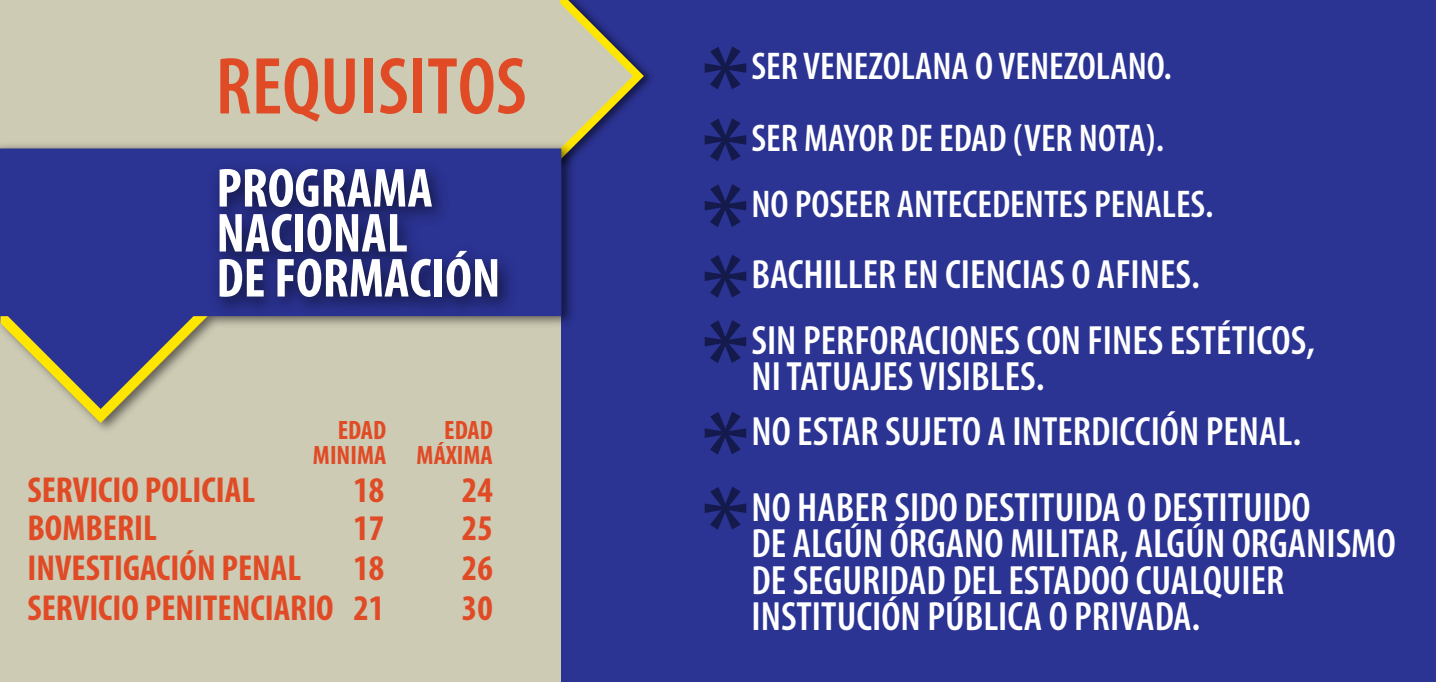
<style>
.page{position:relative;width:1436px;height:682px;background:#fff}
.page>*{position:absolute;margin:0;border:0;box-sizing:border-box;transform-origin:0 0}
.t1{font:600 condensed 81.45px "Myriad Pro";color:#e04b26}
.t2{font:700 condensed 55.35px/45px "Myriad Pro";color:#fff}
.t3{font:600 condensed 40.95px/36.4px "Myriad Pro";color:#fff}
.t4{font:600 condensed 38.7px/71.8px "Myriad Pro";color:#fff}
.t5{font:700 condensed 36.23px "Myriad Pro";color:#e04b26}
.t6{font:700 condensed 26.78px/25px "Myriad Pro";color:#e04b26;text-align:right}
</style>
<div class="page">
<div style="left:0;top:316px;width:561px;height:366px;background:#cdcbb4"></div>
<div style="left:561px;top:0;width:875px;height:682px;background:#2b3393"></div>
<svg style="left:705px;top:46px;width:41px;height:43px"></svg>
<svg style="left:705px;top:118px;width:41px;height:43px"></svg>
<svg style="left:705px;top:487px;width:41px;height:43px"></svg>
<svg style="left:705px;top:184px;width:41px;height:43px"></svg>
<svg style="left:705px;top:255px;width:41px;height:43px"></svg>
<svg style="left:705px;top:320px;width:41px;height:43px"></svg>
<svg style="left:705px;top:411px;width:41px;height:43px"></svg>
<svg style="left:633px;top:57px;width:11px;height:42px"></svg>
<div style="left:0;top:0;width:633px;height:153px;background:#cdcbb4"></div>
<img style="left:0;top:139px;width:579px;height:291px">
<svg style="left:1px;top:409px;width:209px;height:14px"></svg>
<svg style="left:0;top:148px;width:561px;height:261px;fill:#2b3393"></svg>
<img style="left:201px;top:147px;width:325px;height:191px">
<h1 class="t1" style="left:216px;top:42px;width:313px">REQUISITOS</h1>
<h2 class="t2" style="left:216px;top:166px;width:286px">PROGRAMA<br>NACIONAL<br>DE FORMACIÓN</h2>
<p class="t6" style="left:313px;top:418px;width:75px">EDAD<br>MINIMA</p>
<p class="t6" style="left:417px;top:418px;width:78px">EDAD<br>MÁXIMA</p>
<p class="t5" style="left:27px;top:470px;width:229px">SERVICIO POLICIAL</p>
<p class="t5" style="left:353px;top:470px;width:32px">18</p>
<p class="t5" style="left:462px;top:470px;width:32px">24</p>
<p class="t5" style="left:27px;top:508px;width:131px">BOMBERIL</p>
<p class="t5" style="left:353px;top:508px;width:32px">17</p>
<p class="t5" style="left:462px;top:508px;width:32px">25</p>
<p class="t5" style="left:27px;top:548px;width:275px">INVESTIGACIÓN PENAL</p>
<p class="t5" style="left:353px;top:548px;width:32px">18</p>
<p class="t5" style="left:462px;top:548px;width:32px">26</p>
<p class="t5" style="left:27px;top:588px;width:358px">SERVICIO PENITENCIARIO 21</p>
<p class="t5" style="left:462px;top:588px;width:32px">30</p>
<p class="t4" style="left:751px;top:31px;width:422px">SER VENEZOLANA O VENEZOLANO.<br>SER MAYOR DE EDAD (VER NOTA).</p>
<p class="t4" style="left:751px;top:169px;width:464px">NO POSEER ANTECEDENTES PENALES.</p>
<p class="t3" style="left:751px;top:243px;width:565px;line-height:65.2px">BACHILLER EN CIENCIAS O AFINES.<br>SIN PERFORACIONES CON FINES ESTÉTICOS,</p>
<p class="t3" style="left:751px;top:350px;width:551px;line-height:55.1px">NI TATUAJES VISIBLES.<br>NO ESTAR SUJETO A INTERDICCIÓN PENAL.</p>
<p class="t3" style="left:751px;top:490px;width:646px">NO HABER SIDO DESTITUIDA O DESTITUIDO<br>DE ALGÚN ÓRGANO MILITAR, ALGÚN ORGANISMO DE SEGURIDAD DEL ESTADOO CUALQUIER INSTITUCIÓN PÚBLICA O PRIVADA.</p>
</div>
